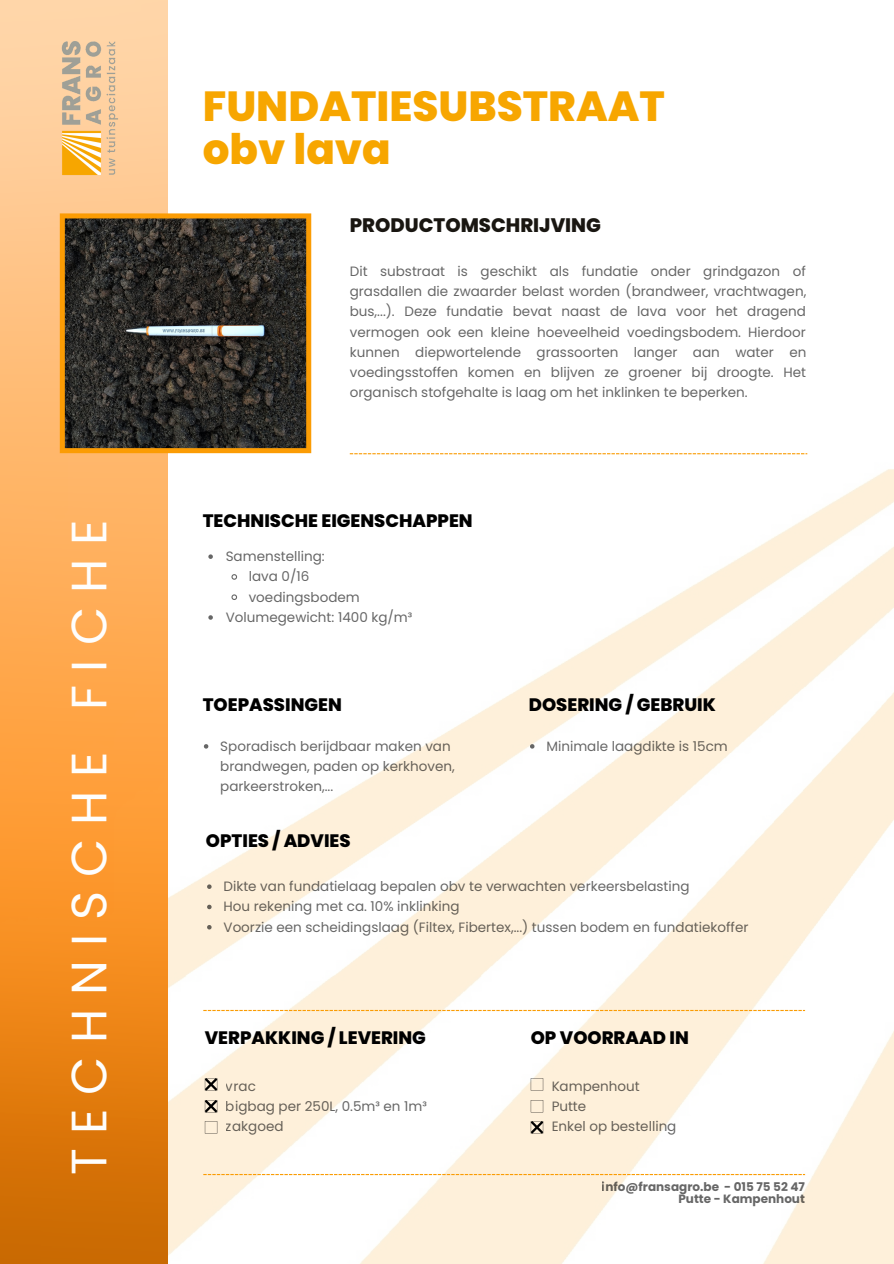
<style>
.page{position:relative;width:894px;height:1264px;background:#fff}
.page>*{position:absolute;margin:0;border:0;box-sizing:border-box;transform-origin:0 0}
.t1{font:49.5px "Poppins";letter-spacing:.28em;color:#fefefd}
.t2{font:800 42px/44px "Poppins";color:#f7a600}
.t3{font:800 19.5px "Poppins";color:#191611}
.t4{font:800 18px "Poppins";color:#000}
.t5{font:13.5px/20.2px "Poppins";color:#000}
.t6{font:700 12px/12px "Poppins";color:#000;text-align:right}
</style>
<div class="page">
<img style="left:168px;top:213px;width:725px;height:1050px">
<img style="left:0;top:0;width:168px;height:1263px">
<svg style="left:203px;top:1173px;width:601px;height:2px"></svg>
<svg style="left:60px;top:213px;width:251px;height:240px;background:#3f3628"></svg>
<svg style="left:205px;top:1078px;width:12px;height:12px"></svg>
<svg style="left:205px;top:1099px;width:12px;height:13px"></svg>
<svg style="left:205px;top:1121px;width:12px;height:12px"></svg>
<svg style="left:530px;top:1078px;width:13px;height:12px"></svg>
<svg style="left:530px;top:1099px;width:13px;height:13px"></svg>
<svg style="left:203px;top:1009px;width:601px;height:2px"></svg>
<svg style="left:350px;top:453px;width:457px;height:1px"></svg>
<img style="left:60px;top:30px;width:68px;height:145px">
<svg style="left:208px;top:554px;width:5px;height:5px"></svg>
<svg style="left:230px;top:573px;width:8px;height:7px"></svg>
<svg style="left:230px;top:593px;width:8px;height:8px"></svg>
<svg style="left:208px;top:615px;width:5px;height:4px"></svg>
<svg style="left:207px;top:884px;width:4px;height:5px"></svg>
<svg style="left:207px;top:904px;width:4px;height:5px"></svg>
<svg style="left:207px;top:925px;width:4px;height:4px"></svg>
<svg style="left:204px;top:744px;width:4px;height:4px"></svg>
<svg style="left:530px;top:1121px;width:13px;height:12px"></svg>
<svg style="left:530px;top:744px;width:4px;height:4px"></svg>
<h1 class="t1" style="left:54px;top:1175px;width:657px;rotate:-90deg">TECHNISCHE FICHE</h1>
<h2 class="t2" style="left:203px;top:84px;width:463px">FUNDATIESUBSTRAAT obv lava</h2>
<h3 class="t3" style="left:350px;top:211px;width:253px">PRODUCTOMSCHRIJVING</h3>
<p class="t5" style="left:350px;top:261px;width:458px;text-align:justify">Dit substraat is geschikt als fundatie onder grindgazon of grasdallen die zwaarder belast worden (brandweer, vrachtwagen, bus,...). Deze fundatie bevat naast de lava voor het dragend vermogen ook een kleine hoeveelheid voedingsbodem. Hierdoor kunnen diepwortelende grassoorten langer aan water en voedingsstoffen komen en blijven ze groener bij droogte. Het organisch stofgehalte is laag om het inklinken te beperken.</p>
<h3 class="t4" style="left:203px;top:507px;width:271px">TECHNISCHE EIGENSCHAPPEN</h3>
<p class="t5" style="left:226px;top:546px;width:100px">Samenstelling:</p>
<p class="t5" style="left:249px;top:566px;width:62px">lava 0/16</p>
<p class="t5" style="left:249px;top:587px;width:113px">voedingsbodem</p>
<p class="t5" style="left:226px;top:607px;width:188px">Volumegewicht: 1400 kg/m³</p>
<h3 class="t4" style="left:203px;top:692px;width:140px">TOEPASSINGEN</h3>
<p class="t5" style="left:220px;top:736px;width:236px">Sporadisch berijdbaar maken van brandwegen, paden op kerkhoven, parkeerstroken,...</p>
<h3 class="t4" style="left:528px;top:692px;width:188px">DOSERING / GEBRUIK</h3>
<p class="t5" style="left:546px;top:736px;width:183px">Minimale laagdikte is 15cm</p>
<h3 class="t4" style="left:206px;top:828px;width:146px">OPTIES / ADVIES</h3>
<p class="t5" style="left:223px;top:876px;width:526px">Dikte van fundatielaag bepalen obv te verwachten verkeersbelasting<br>Hou rekening met ca. 10% inklinking<br>Voorzie een scheidingslaag (Filtex, Fibertex,...) tussen bodem en fundatiekoffer</p>
<h3 class="t4" style="left:205px;top:1025px;width:222px">VERPAKKING / LEVERING</h3>
<p class="t5" style="left:226px;top:1075px;width:202px">vrac<br>bigbag per 250L, 0.5m³ en 1m³ zakgoed</p>
<h3 class="t4" style="left:530px;top:1025px;width:159px">OP VOORRAAD IN</h3>
<p class="t5" style="left:551px;top:1075px;width:126px">Kampenhout<br>Putte<br>Enkel op bestelling</p>
<p class="t6" style="left:601px;top:1180px;width:204px">info@fransagro.be - 015 75 52 47<br>Putte - Kampenhout</p>
</div>
